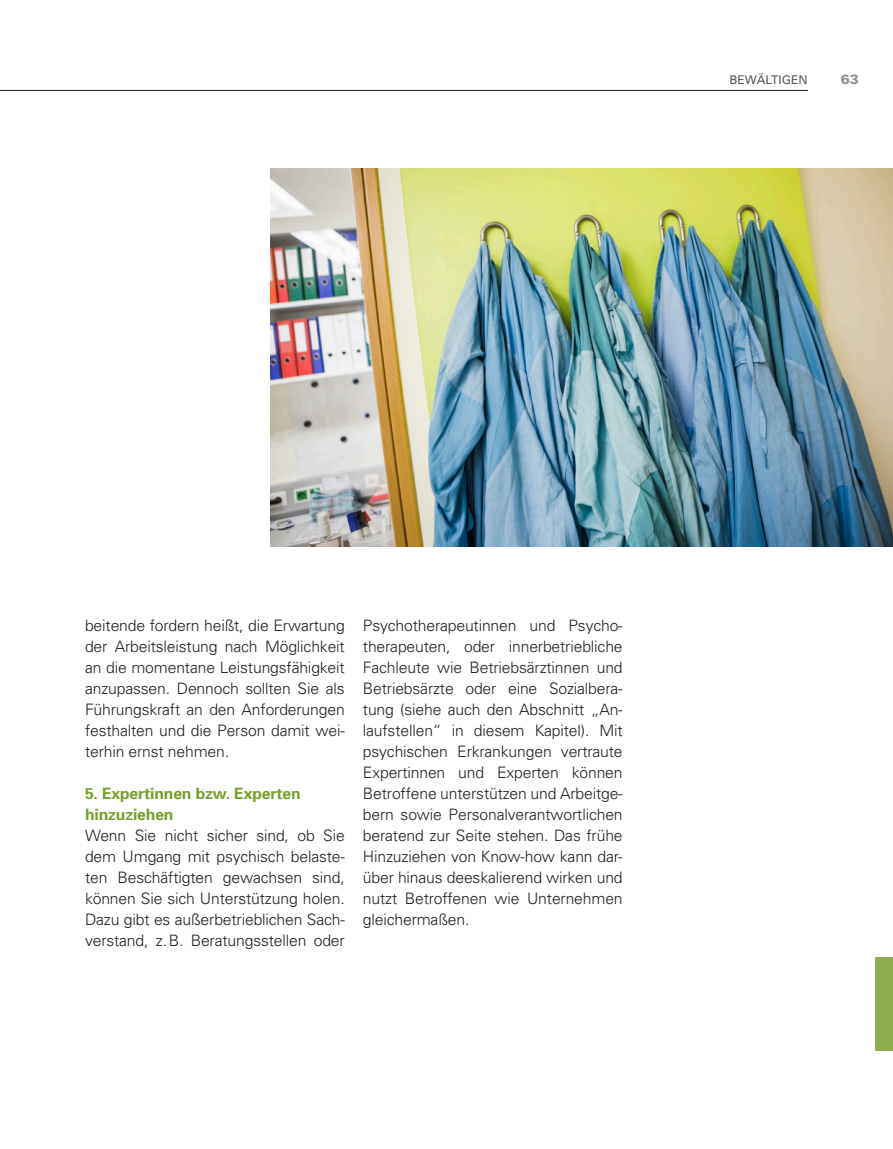
<style>
.page{position:relative;width:893px;height:1149px;background:#fff}
.page>*{position:absolute;margin:0;border:0;box-sizing:border-box;transform-origin:0 0}
.Fließtext{font:300 15.75px/21px "Univers";letter-spacing:-.01em;color:#231f20;text-align:justify}
.Zwischenüberschrift{font:700 15.75px/21px "Univers";letter-spacing:-.01em;color:#77a02d}
.t1{font:900 13.5px "Univers";color:#939598}
.t2{font:12px "Univers";color:#57585a}
</style>
<div class="page">
<hr style="left:0;top:90px;width:808px;height:1px;background:#231f20">
<div style="left:876px;top:957px;width:17px;height:93px;background:#8eaf50"></div>
<img style="left:270px;top:168px;width:623px;height:378px">
<p class="t2" style="left:729px;top:73px;width:17px">BEWÄLTIGEN</p>
<p class="t1" style="left:841px;top:71px;width:20px">63</p>
<p class="Fließtext" style="left:85px;top:614px;width:261px">beitende fordern heißt, die Erwartung der Arbeitsleistung nach Möglichkeit an die momentane Leistungsfähigkeit anzupassen. Dennoch sollten Sie als Führungskraft an den Anforderungen festhalten und die Person damit wei&shy;terhin ernst nehmen.</p>
<p class="Zwischenüberschrift" style="left:85px;top:782px;width:217px">5. Expertinnen bzw. Experten hinzuziehen</p>
<p class="Fließtext" style="left:85px;top:824px;width:261px">Wenn Sie nicht sicher sind, ob Sie dem Umgang mit psychisch belaste&shy;ten Beschäftigten gewachsen sind, können Sie sich Unterstützung holen.<br>Dazu gibt es außerbetrieblichen Sach&shy;verstand, z.B. Beratungsstellen oder</p>
<p class="Fließtext" style="left:363px;top:614px;width:261px">Psychotherapeutinnen und Psycho&shy;therapeuten, oder innerbetriebliche Fachleute wie Betriebsärztinnen und Betriebsärzte oder eine Sozialbera&shy;tung (siehe auch den Abschnitt „An&shy;laufstellen“ in diesem Kapitel). Mit psychischen Erkrankungen vertraute Expertinnen und Experten können Betroffene unterstützen und Arbeitge&shy;bern sowie Personalverantwortlichen beratend zur Seite stehen. Das frühe Hinzuziehen von Know-how kann dar&shy;über hinaus deeskalierend wirken und nutzt Betroffenen wie Unternehmen gleichermaßen.</p>
</div>
